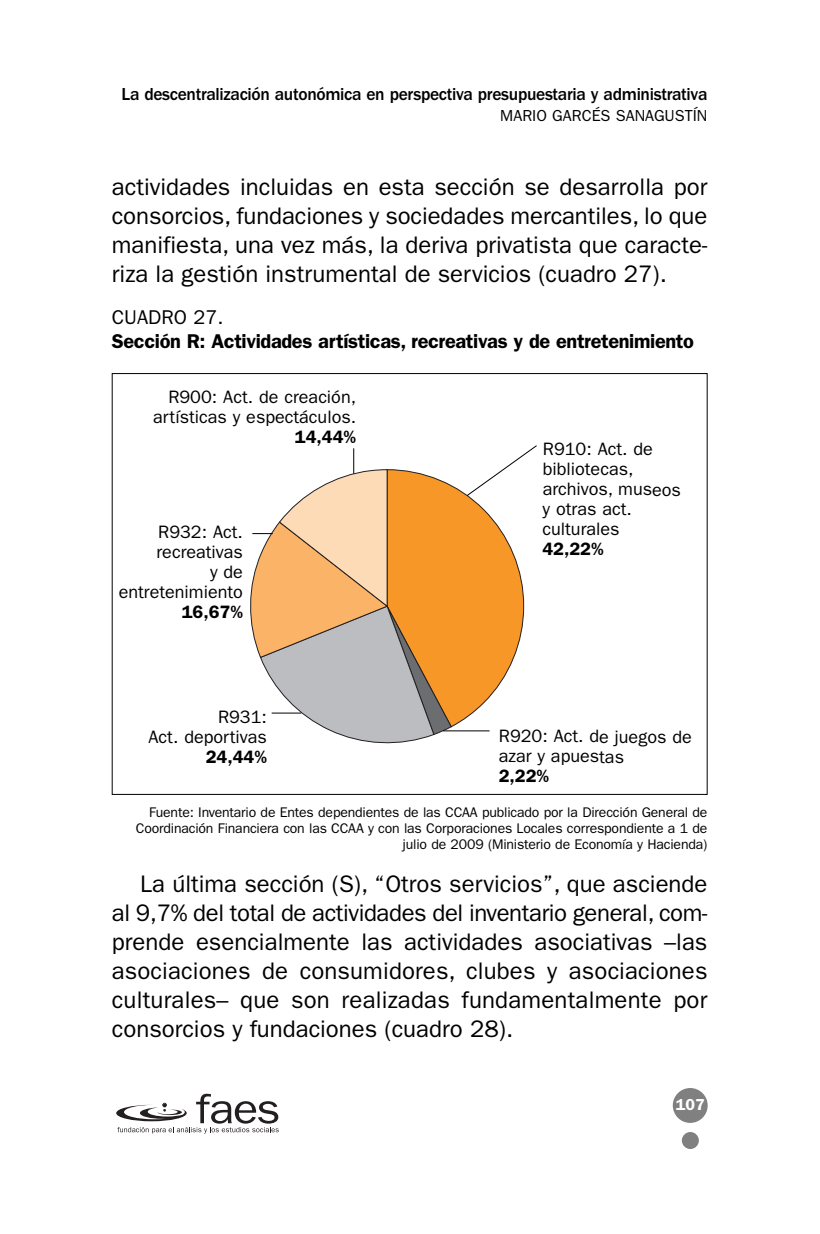
<style>
.page{position:relative;width:820px;height:1234px;background:#fff}
.page>*{position:absolute;margin:0;border:0;box-sizing:border-box;transform-origin:0 0}
.t1{font:24px/29px "Franklin Gothic";color:#000;text-align:justify}
.t2{font:600 20px "Franklin Gothic";letter-spacing:-.02em;color:#000}
.t3{font:20px "Franklin Gothic";color:#000}
.t4{font:18px/20px "Franklin Gothic";color:#000;text-align:right}
.t5{font:500 18px "Franklin Gothic";letter-spacing:-.02em;color:#000}
.t6{font:600 18px "Franklin Gothic";color:#000}
.t7{font:16px "Franklin Gothic";color:#000}
.t8{font:600 16px "Franklin Gothic";color:#fff}
.t9{font:14px/16px "Franklin Gothic";letter-spacing:-.01em;color:#000;text-align:right}
</style>
<div class="page">
<svg style="left:116px;top:1093px;width:163px;height:40px"></svg>
<div style="left:672px;top:1088px;width:35px;height:34px;background:#808080;border-radius:50%"></div>
<div style="left:681px;top:1131px;width:17px;height:18px;background:#808080;border-radius:50%"></div>
<svg style="left:250px;top:445px;width:287px;height:299px"></svg>
<hr style="left:443px;top:730px;width:46px;height:1px;background:#000">
<p class="t5" style="left:122px;top:88px;width:587px">La descentralización autonómica en perspectiva presupuestaria y administrativa</p>
<p class="t7" style="left:500px;top:110px;width:209px">MARIO GARCÉS SANAGUSTÍN</p>
<p class="t1" style="left:112px;top:175px;width:597px">actividades incluidas en esta sección se desarrolla por consorcios, fundaciones y sociedades mercantiles, lo que manifiesta, una vez más, la deriva privatista que caracte&shy;riza la gestión instrumental de servicios (cuadro 27).</p>
<p class="t3" style="left:112px;top:311px;width:113px">CUADRO 27.</p>
<p class="t2" style="left:112px;top:335px;width:583px">Sección R: Actividades artísticas, recreativas y de entretenimiento</p>
<p class="t4" style="left:153px;top:388px;width:204px">R900: Act. de creación, artísticas y espectáculos.</p>
<p class="t6" style="left:295px;top:431px;width:63px">14,44%</p>
<p class="t4" style="left:119px;top:523px;width:126px">R932: Act. recreativas<br>y de entretenimiento</p>
<p class="t6" style="left:182px;top:606px;width:63px">16,67%</p>
<p class="t4" style="left:148px;top:708px;width:120px">R931:<br>Act. deportivas</p>
<p class="t6" style="left:206px;top:750px;width:63px">24,44%</p>
<p class="t4" style="left:542px;top:440px;width:140px;text-align:left">R910: Act. de bibliotecas, archivos, museos y otras act. culturales</p>
<p class="t6" style="left:542px;top:543px;width:63px">42,22%</p>
<p class="t4" style="left:499px;top:728px;width:195px;text-align:left">R920: Act. de juegos de azar y apuestas</p>
<p class="t6" style="left:498px;top:769px;width:52px">2,22%</p>
<p class="t9" style="left:136px;top:805px;width:573px">Fuente: Inventario de Entes dependientes de las CCAA publicado por la Dirección General de<br>Coordinación Financiera con las CCAA y con las Corporaciones Locales correspondiente a 1 de julio de 2009 (Ministerio de Economía y Hacienda)</p>
<p class="t1" style="left:112px;top:871px;width:597px;text-indent:28px">La última sección (S), “Otros servicios”, que asciende al 9,7% del total de actividades del inventario general, com&shy;prende esencialmente las actividades asociativas –las asociaciones de consumidores, clubes y asociaciones culturales– que son realizadas fundamentalmente por consorcios y fundaciones (cuadro 28).</p>
<p class="t8" style="left:676px;top:1099px;width:30px">107</p>
</div>
